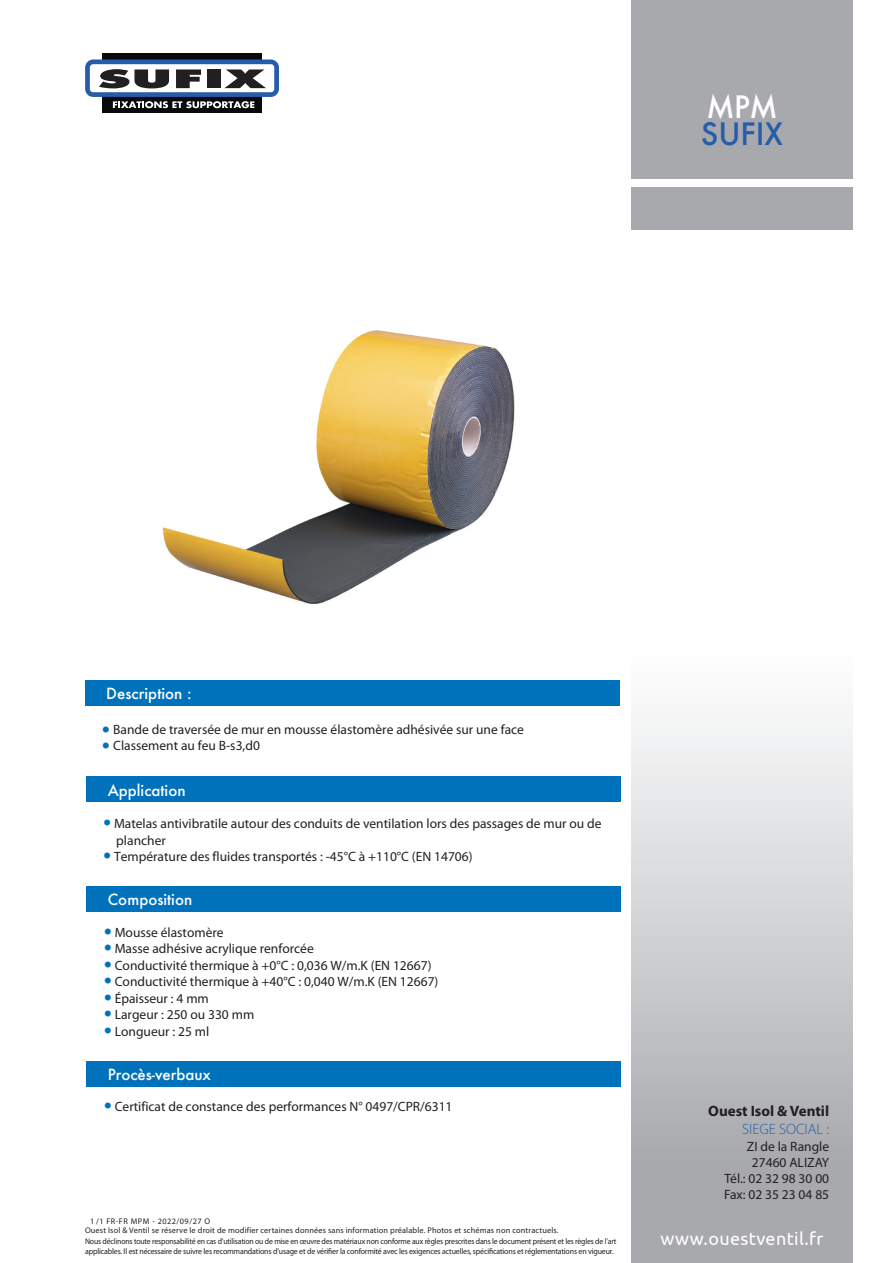
<style>
.page{position:relative;width:893px;height:1263px;background:#fff}
.page>*{position:absolute;margin:0;border:0;box-sizing:border-box;transform-origin:0 0}
.t1{font:500 30px "Futura";color:#275caa}
.t2{font:500 30px "Futura";color:#fff}
.t3{font:18px "Ubuntu";letter-spacing:.02em;color:#fff}
.t4{font:500 15px "Futura";color:#fff}
.t5{font:700 15px "Myriad Pro";color:#231f20}
.t6{font:300 15px "Myriad Pro";color:#275caa}
.t7{font:13.5px/16.2px "Myriad Pro";color:#231f20;text-align:right}
.t8{font:8.25px "Myriad Pro";letter-spacing:-.02em;color:#231f20;scale:.96 1}
.t9{font:8.25px "Myriad Pro";letter-spacing:-.02em;color:#231f20;scale:.94 1}
.t10{font:8.25px "Myriad Pro";letter-spacing:.02em;color:#231f20}
.t11{font:8.25px "Myriad Pro";letter-spacing:.06em;color:#231f20}
.s1{font-weight:900;font-size:21px;color:#0072bc}
</style>
<div class="page">
<div style="left:631px;top:1216px;width:222px;height:47px;background:#a8a9ad"></div>
<div style="left:631px;top:0;width:222px;height:179px;background:#a8a9ad"></div>
<div style="left:631px;top:187px;width:222px;height:43px;background:#a8a9ad"></div>
<div style="left:103px;top:53px;width:159px;height:60px;background:#08080d"></div>
<svg style="left:85px;top:59px;width:194px;height:49px"></svg>
<div style="left:631px;top:604px;width:222px;height:616px;background:linear-gradient(to bottom,#fff,#a2a3a7)"></div>
<div style="left:85px;top:680px;width:534px;height:26px;background:#0072bc"></div>
<div style="left:87px;top:777px;width:534px;height:25px;background:#0072bc"></div>
<div style="left:87px;top:886px;width:534px;height:26px;background:#0072bc"></div>
<div style="left:87px;top:1061px;width:534px;height:25px;background:#0072bc"></div>
<img style="left:162px;top:330px;width:353px;height:274px">
<h1 class="t2" style="left:706px;top:87px;width:73px">MPM</h1>
<h1 class="t1" style="left:701px;top:114px;width:84px">SUFIX</h1>
<p class="t4" style="left:106px;top:683px;width:87px">Description :</p>
<p class="t7" style="left:102px;top:721px;width:423px"><span class="s1">•</span> Bande de traversée de mur en mousse élastomère adhésivée sur une face</p>
<p class="t7" style="left:102px;top:737px;width:159px"><span class="s1">•</span> Classement au feu B-s3,d0</p>
<p class="t4" style="left:108px;top:780px;width:79px">Application</p>
<p class="t7" style="left:116px;top:815px;width:487px;text-align:left;text-indent:-13px"><span class="s1">•</span> Matelas antivibratile autour des conduits de ventilation lors des passages de mur ou de plancher</p>
<p class="t7" style="left:104px;top:848px;width:371px"><span class="s1">•</span> Température des fluides transportés : -45°C à +110°C (EN 14706)</p>
<p class="t4" style="left:108px;top:889px;width:86px">Composition</p>
<p class="t7" style="left:104px;top:924px;width:121px"><span class="s1">•</span> Mousse élastomère</p>
<p class="t7" style="left:104px;top:940px;width:211px"><span class="s1">•</span> Masse adhésive acrylique renforcée</p>
<p class="t7" style="left:104px;top:957px;width:329px"><span class="s1">•</span> Conductivité thermique à +0°C : 0,036 W/m.K (EN 12667)</p>
<p class="t7" style="left:104px;top:973px;width:336px"><span class="s1">•</span> Conductivité thermique à +40°C : 0,040 W/m.K (EN 12667)</p>
<p class="t7" style="left:104px;top:990px;width:106px"><span class="s1">•</span> Épaisseur : 4 mm</p>
<p class="t7" style="left:104px;top:1006px;width:151px"><span class="s1">•</span> Largeur : 250 ou 330 mm</p>
<p class="t7" style="left:104px;top:1023px;width:107px"><span class="s1">•</span> Longueur : 25 ml</p>
<p class="t4" style="left:108px;top:1064px;width:105px">Procès-verbaux</p>
<p class="t7" style="left:104px;top:1098px;width:350px"><span class="s1">•</span> Certificat de constance des performances N° 0497/CPR/6311</p>
<p class="t5" style="left:708px;top:1101px;width:123px">Ouest Isol &amp; Ventil</p>
<p class="t6" style="left:742px;top:1120px;width:88px">SIEGE SOCIAL :</p>
<p class="t7" style="left:724px;top:1138px;width:107px">ZI de la Rangle<br>27460 ALIZAY<br>Tél.: 02 32 98 30 00<br>Fax: 02 35 23 04 85</p>
<p class="t11" style="left:90px;top:1216px;width:121px">1 /1 FR-FR MPM - 2022/09/27 O</p>
<p class="t9" style="left:85px;top:1236px;width:567px">Nous déclinons toute responsabilité en cas d’utilisation ou de mise en œuvre des matériaux non conforme aux règles prescrites dans le document présent et les règles de l’art</p>
<h2 class="t3" style="left:660px;top:1228px;width:165px">www.ouestventil.fr</h2>
<p class="t8" style="left:85px;top:1246px;width:552px">applicables. Il est nécessaire de suivre les recommandations d’usage et de vérifier la conformité avec les exigences actuelles, spécifications et réglementations en vigueur.</p>
<p class="t10" style="left:85px;top:1225px;width:475px">Ouest Isol &amp; Ventil se réserve le droit de modifier certaines données sans information préalable. Photos et schémas non contractuels.</p>
</div>
